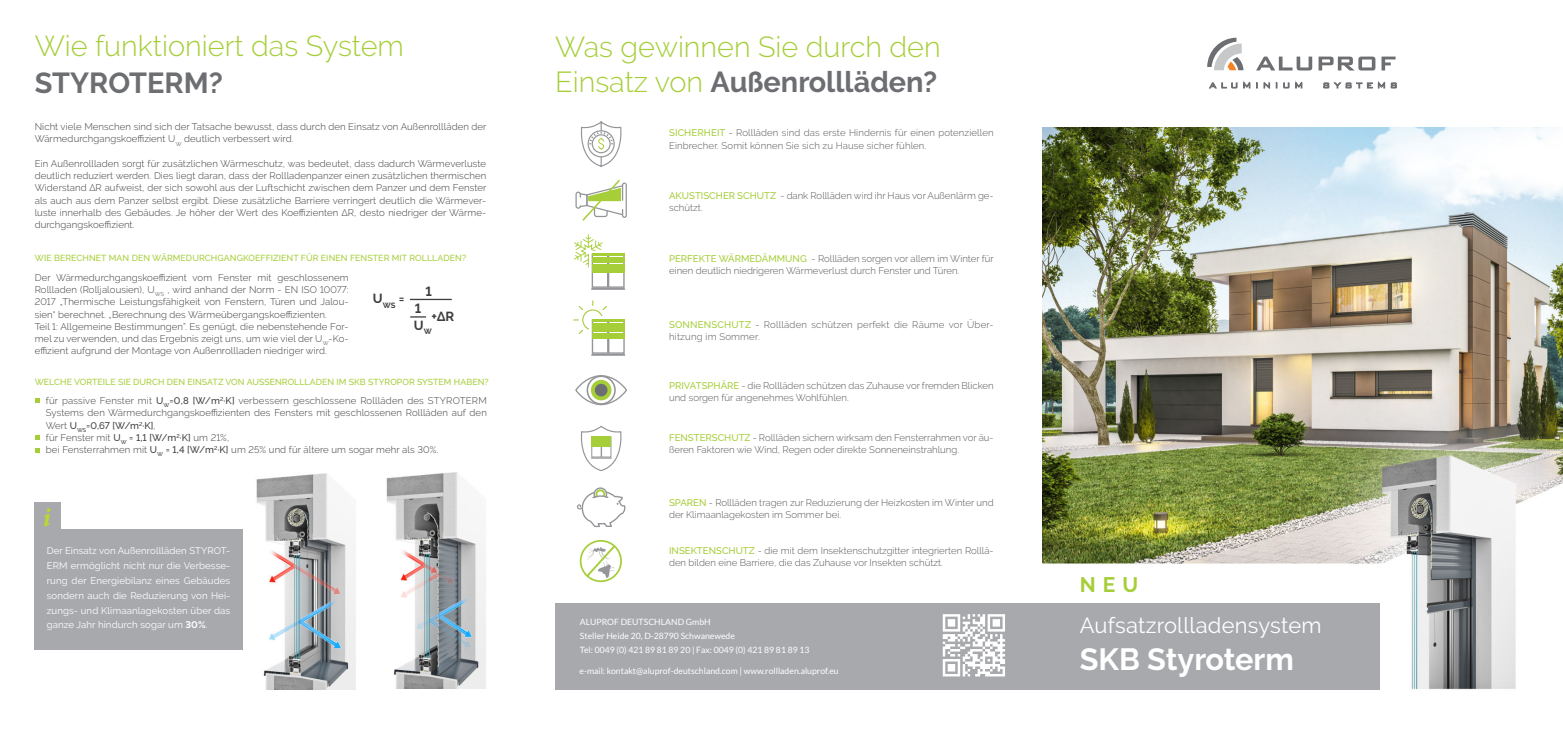
<style>
.page{position:relative;width:1563px;height:737px;background:#fff}
.page>*{position:absolute;margin:0;border:0;box-sizing:border-box;transform-origin:0 0}
.t1{font:700 30.62px "Raleway";color:#fff}
.t2{font:300 28.88px/35px "Raleway";color:#a6ce39}
.t3{font:700 28.88px "Raleway";color:#6d6e71}
.t4{font:italic 700 27.12px "Minion Pro";color:#bed630}
.t5{font:21.88px "Raleway";letter-spacing:.01em;color:#fff}
.t6{font:700 21px "Raleway";color:#a6ce39}
.t7{font:700 13.12px "Raleway";color:#3e3e3f}
.t8{font:300 9.62px/12.2px "Raleway";letter-spacing:.01em;color:#3e3e3f}
.t9{font:300 9.62px/12.2px "Raleway";color:#57585a}
.t10{font:9.62px/14.9px "Raleway";letter-spacing:.01em;color:#fff;text-align:justify}
.t11{font:300 9.62px/12.2px "Raleway";letter-spacing:.02em;color:#57585a}
.t12{font:500 8.75px "Raleway";letter-spacing:.005em;color:#a6ce39}
.t13{font:8.66px/14px "Lato";color:#fff}
.s1{font-weight:500}
.s2{font-weight:700}
.s3{font-weight:700;color:#6d6e71}
.s4{font-weight:500;color:#a6ce39}
</style>
<div class="page">
<img style="left:1042px;top:128px;width:521px;height:562px">
<div style="left:35px;top:529px;width:208px;height:120px;background:#a8a9ad"></div>
<div style="left:555px;top:603px;width:824px;height:86px;background:#a8a9ad"></div>
<svg style="left:1207px;top:38px;width:36px;height:32px"></svg>
<svg style="left:1256px;top:57px;width:56px;height:14px"></svg>
<svg style="left:1318px;top:57px;width:57px;height:13px"></svg>
<svg style="left:1381px;top:57px;width:14px;height:13px"></svg>
<svg style="left:1209px;top:83px;width:28px;height:5px"></svg>
<svg style="left:1243px;top:83px;width:7px;height:5px"></svg>
<svg style="left:1263px;top:83px;width:7px;height:5px"></svg>
<svg style="left:1283px;top:83px;width:6px;height:5px"></svg>
<svg style="left:1295px;top:83px;width:7px;height:5px"></svg>
<svg style="left:1323px;top:83px;width:49px;height:5px"></svg>
<svg style="left:1378px;top:83px;width:18px;height:5px"></svg>
<hr style="left:410px;top:299px;width:42px;height:1px;background:#3e3e3f">
<svg style="left:410px;top:316px;width:16px;height:1px"></svg>
<svg style="left:35px;top:435px;width:5px;height:5px"></svg>
<svg style="left:35px;top:448px;width:5px;height:5px"></svg>
<div style="left:35px;top:502px;width:26px;height:36px;background:#a8a9ad"></div>
<svg style="left:35px;top:398px;width:5px;height:4px"></svg>
<svg style="left:580px;top:121px;width:42px;height:46px"></svg>
<svg style="left:575px;top:375px;width:52px;height:31px"></svg>
<div style="left:586px;top:375px;width:30px;height:30px;border:2px solid #939598;border-radius:50%"></div>
<svg style="left:591px;top:380px;width:20px;height:20px"></svg>
<div style="left:595px;top:384px;width:12px;height:12px;background:#6d6e71;border-radius:50%"></div>
<svg style="left:575px;top:179px;width:52px;height:42px"></svg>
<svg style="left:580px;top:426px;width:42px;height:46px"></svg>
<svg style="left:577px;top:487px;width:48px;height:40px"></svg>
<div style="left:580px;top:540px;width:42px;height:42px;border:2px solid #a6ce39;border-radius:50%"></div>
<svg style="left:585px;top:544px;width:32px;height:34px"></svg>
<svg style="left:574px;top:234px;width:29px;height:33px"></svg>
<svg style="left:589px;top:251px;width:36px;height:17px"></svg>
<div style="left:592px;top:253px;width:32px;height:35px;border:1px solid #939598"></div>
<hr style="left:607px;top:254px;width:2px;height:33px;background:#939598">
<svg style="left:591px;top:288px;width:34px;height:2px"></svg>
<hr style="left:592px;top:253px;width:32px;height:3px;background:#a6ce39">
<hr style="left:592px;top:257px;width:32px;height:2px;background:#a6ce39">
<hr style="left:592px;top:260px;width:32px;height:3px;background:#a6ce39">
<hr style="left:592px;top:264px;width:32px;height:2px;background:#a6ce39">
<hr style="left:592px;top:267px;width:32px;height:3px;background:#a6ce39">
<hr style="left:592px;top:271px;width:32px;height:2px;background:#a6ce39">
<svg style="left:573px;top:300px;width:34px;height:34px"></svg>
<svg style="left:589px;top:317px;width:34px;height:31px"></svg>
<div style="left:592px;top:319px;width:33px;height:35px;border:1px solid #939598"></div>
<hr style="left:607px;top:320px;width:2px;height:33px;background:#939598">
<svg style="left:591px;top:354px;width:34px;height:2px"></svg>
<hr style="left:592px;top:319px;width:32px;height:3px;background:#a6ce39">
<hr style="left:592px;top:323px;width:32px;height:2px;background:#a6ce39">
<hr style="left:592px;top:326px;width:32px;height:3px;background:#a6ce39">
<hr style="left:592px;top:329px;width:32px;height:3px;background:#a6ce39">
<hr style="left:592px;top:333px;width:32px;height:2px;background:#a6ce39">
<hr style="left:592px;top:336px;width:32px;height:3px;background:#a6ce39">
<img style="left:256px;top:473px;width:100px;height:216px">
<img style="left:386px;top:472px;width:100px;height:216px">
<svg style="left:943px;top:614px;width:62px;height:62px"></svg>
<h2 class="t2" style="left:35px;top:29px;width:371px">Wie funktioniert das System</h2>
<h2 class="t3" style="left:35px;top:72px;width:190px">STYROTERM?</h2>
<p class="t8" style="left:35px;top:121px;width:453px">Nicht viele Menschen sind sich der Tatsache bewusst, dass durch den Einsatz von Außenrollläden der<br>Wärmedurchgangskoeffizient U<sub>W</sub> deutlich verbessert wird.</p>
<p class="t8" style="left:35px;top:157px;width:453px;text-align:justify">Ein Außenrollladen sorgt für zusätzlichen Wärmeschutz, was bedeutet, dass dadurch Wärmeverluste deutlich reduziert werden. Dies liegt daran, dass der Rollladenpanzer einen zusätzlichen thermischen Widerstand ΔR aufweist, der sich sowohl aus der Luftschicht zwischen dem Panzer und dem Fenster als auch aus dem Panzer selbst ergibt. Diese zusätzliche Barriere verringert deutlich die Wärmever&shy;luste innerhalb des Gebäudes. Je höher der Wert des Koeffizienten ∆R, desto niedriger der Wärme&shy;durchgangskoeffizient.</p>
<p class="t12" style="left:35px;top:253px;width:433px">WIE BERECHNET MAN DEN WÄRMEDURCHGANGKOEFFIZIENT FÜR EINEN FENSTER MIT ROLLLADEN?</p>
<p class="t8" style="left:35px;top:271px;width:315px">Der Wärmedurchgangskoeffizient vom Fenster mit geschlossenem Rollladen (Rolljalousien), U<sub>WS</sub> , wird anhand der Norm - EN ISO 10077:<br>2017 „Thermische Leistungsfähigkeit von Fenstern, Türen und Jalou&shy;sien“ berechnet. „Berechnung des Wärmeübergangskoeffizienten.<br>Teil 1: Allgemeine Bestimmungen”. Es genügt, die nebenstehende For&shy;mel zu verwenden, und das Ergebnis zeigt uns, um wie viel der U<sub>W</sub>-Ko&shy;effizient aufgrund der Montage von Außenrollladen niedriger wird.</p>
<h3 class="t7" style="left:373px;top:294px;width:33px">U<sub>WS</sub> =</h3>
<h3 class="t7" style="left:425px;top:284px;width:8px">1</h3>
<h3 class="t7" style="left:414px;top:320px;width:20px">U<sub>W</sub></h3>
<h3 class="t7" style="left:415px;top:309px;width:41px">1 +∆R</h3>
<p class="t12" style="left:35px;top:377px;width:455px">WELCHE VORTEILE SIE DURCH DEN EINSATZ VON AUSSENROLLLADEN IM SKB STYROPOR SYSTEM HABEN?</p>
<p class="t8" style="left:46px;top:394px;width:442px">für passive Fenster mit <span class="s1">U</span><sub>W</sub><span class="s1">=0,8 [W/m</span><sup>2</sup><span class="s1">·K]</span> verbessern geschlossene Rollläden des STYROTERM Systems den Wärmedurchgangskoeffizienten des Fensters mit geschlossenen Rollläden auf den Wert <span class="s1">U</span><sub>WS</sub><span class="s1">=0,67 [W/m</span><sup>2</sup><span class="s1">·K]</span>,<br>฀für Fenster mit <span class="s1">U</span><sub>W</sub> <span class="s1">= 1,1 [W/m</span><sup>2</sup><span class="s1">·K]</span> um 21%,<br>฀bei Fensterrahmen mit <span class="s1">U</span><sub>W</sub> <span class="s1">= 1,4 [W/m</span><sup>2</sup><span class="s1">·K]</span> um 25% und für ältere um sogar mehr als 30%.</p>
<h3 class="t4" style="left:43px;top:501px;width:10px">i</h3>
<p class="t10" style="left:47px;top:544px;width:185px">Der Einsatz von Außenrollläden STYROT-ERM ermöglicht nicht nur die Verbesse&shy;rung der Energiebilanz eines Gebäudes sondern auch die Reduzierung von Hei&shy;zungs- und Klimaanlagekosten über das ganze Jahr hindurch sogar um <span class="s2">30%</span>.</p>
<h2 class="t2" style="left:555px;top:29px;width:387px">Was gewinnen Sie durch den<br>Einsatz von <span class="s3">Außenrollläden?</span></h2>
<p class="t9" style="left:669px;top:127px;width:326px"><span class="s4">SICHERHEIT</span> - Rollläden sind das erste Hindernis für einen potenziellen<br>Einbrecher. Somit können Sie sich zu Hause sicher fühlen.</p>
<p class="t9" style="left:669px;top:190px;width:326px"><span class="s4">AKUSTISCHER SCHUTZ</span> - dank Rollläden wird ihr Haus vor Außenlärm ge&shy;schützt.</p>
<p class="t9" style="left:669px;top:253px;width:326px"><span class="s4">PERFEKTE WÄRMEDÄMMUNG</span> - Rollläden sorgen vor allem im Winter für einen deutlich niedrigeren Wärmeverlust durch Fenster und Türen.</p>
<p class="t11" style="left:669px;top:318px;width:326px"><span class="s4">SONNENSCHUTZ</span> - Rollläden schützen perfekt die Räume vor Über&shy;hitzung im Sommer.</p>
<p class="t9" style="left:669px;top:379px;width:326px"><span class="s4">PRIVATSPHÄRE</span> - die Rollläden schützen das Zuhause vor fremden Blicken und sorgen für angenehmes Wohlfühlen.</p>
<p class="t9" style="left:669px;top:431px;width:326px"><span class="s4">FENSTERSCHUTZ</span> - Rollläden sichern wirksam den Fensterrahmen vor äu&shy;ßeren Faktoren wie Wind, Regen oder direkte Sonneneinstrahlung.</p>
<p class="t9" style="left:669px;top:496px;width:326px"><span class="s4">SPAREN</span> - Rollläden tragen zur Reduzierung der Heizkosten im Winter und der Klimaanlagekosten im Sommer bei.</p>
<p class="t9" style="left:669px;top:544px;width:326px"><span class="s4">INSEKTENSCHUTZ</span> - die mit dem Insektenschutzgitter integrierten Rolllä&shy;den bilden eine Barriere, die das Zuhause vor Insekten schützt.</p>
<p class="t13" style="left:580px;top:615px;width:231px">ALUPROF DEUTSCHLAND GmbH<br>Steller Heide 20, D-28790 Schwanewede<br>Tel: 0049 (0) 421 89 81 89 20 | Fax: 0049 (0) 421 89 81 89 13</p>
<p class="t13" style="left:579px;top:665px;width:261px">e-mail: kontakt@aluprof-deutschland.com | www.rollladen.aluprof.eu</p>
<h3 class="t6" style="left:1080px;top:577px;width:60px">NEU</h3>
<h3 class="t5" style="left:1080px;top:616px;width:243px">Aufsatzrollladensystem</h3>
<h1 class="t1" style="left:1080px;top:647px;width:216px">SKB Styroterm</h1>
</div>
